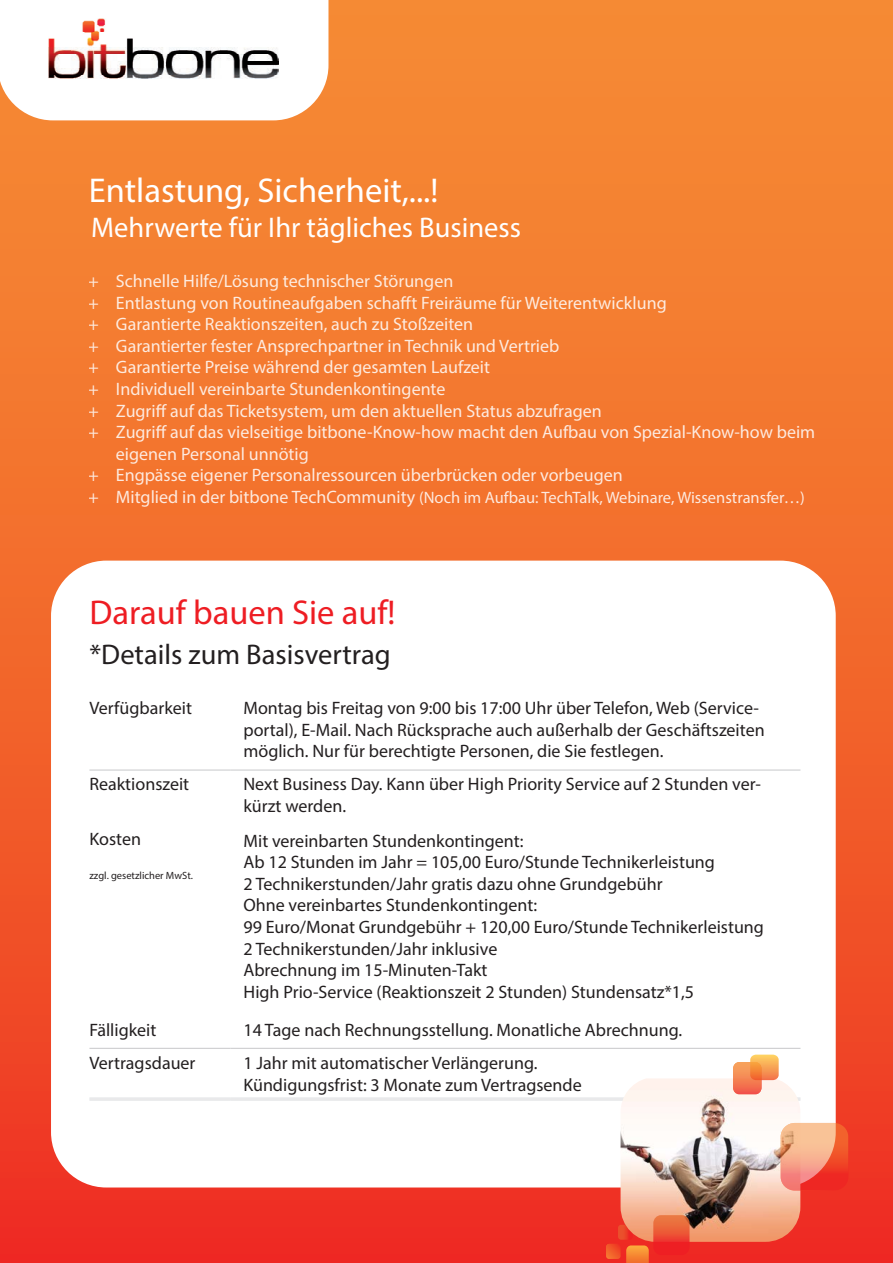
<style>
.page{position:relative;width:893px;height:1263px;background:#fff}
.page>*{position:absolute;margin:0;border:0;box-sizing:border-box;transform-origin:0 0}
.headline_innen{font:34.5px "Myriad Pro";color:#fff}
.t1{font:34.5px "Myriad Pro";color:#ee1d23}
.kleine_headline{font:28.5px "Myriad Pro";color:#fff}
.t2{font:28.5px "Myriad Pro";color:#231f20}
.tabellentext{font:18px/21.6px "Myriad Pro";color:#231f20}
.t3{font:18px "Myriad Pro";color:#fff}
.fließtext{font:18px/21.6px "Myriad Pro";color:#231f20}
.t4{font:16.5px "Myriad Pro";color:#fff}
.sternchentext{font:10.5px "Myriad Pro";color:#231f20}
.s1{font-size:18px}
</style>
<div class="page">
<div style="left:0;top:0;width:893px;height:1263px;background:linear-gradient(to bottom,#f69435,#ee3523)"></div>
<svg style="left:0;top:0;width:328px;height:120px"></svg>
<div style="left:51px;top:561px;width:785px;height:626px;background:#fff;border-radius:55px"></div>
<hr style="left:89px;top:1097px;width:142px;height:1px;background:#e1e2e4">
<hr style="left:89px;top:1099px;width:142px;height:1px;background:#e1e2e4">
<hr style="left:89px;top:1100px;width:142px;height:1px;background:#e1e2e4">
<hr style="left:231px;top:1097px;width:569px;height:1px;background:#e1e2e4">
<hr style="left:231px;top:1099px;width:569px;height:1px;background:#e1e2e4">
<hr style="left:231px;top:1100px;width:569px;height:1px;background:#e1e2e4">
<hr style="left:89px;top:770px;width:142px;height:1px;background:#c7c8ca">
<hr style="left:231px;top:770px;width:569px;height:1px;background:#c7c8ca">
<hr style="left:89px;top:1048px;width:142px;height:1px;background:#c7c8ca">
<hr style="left:231px;top:1048px;width:569px;height:1px;background:#c7c8ca">
<img style="left:621px;top:1078px;width:179px;height:164px">
<svg style="left:733px;top:1054px;width:46px;height:40px;background:#f7a777"></svg>
<svg style="left:606px;top:1215px;width:83px;height:48px;background:#ee5438"></svg>
<svg style="left:781px;top:1123px;width:67px;height:67px;background:#f3866a"></svg>
<img style="left:48px;top:18px;width:231px;height:61px">
<p class="headline_innen" style="left:89px;top:169px;width:351px">Entlastung, Sicherheit,...!</p>
<p class="kleine_headline" style="left:91px;top:210px;width:431px">Mehrwerte für Ihr tägliches Business</p>
<p class="t3" style="left:89px;top:270px;width:366px">+ Schnelle Hilfe/Lösung technischer Störungen</p>
<p class="t3" style="left:89px;top:291px;width:579px">+ Entlastung von Routineaufgaben schafft Freiräume für Weiterentwicklung</p>
<p class="t3" style="left:89px;top:313px;width:386px">+ Garantierte Reaktionszeiten, auch zu Stoßzeiten</p>
<p class="t3" style="left:89px;top:335px;width:472px">+ Garantierter fester Ansprechpartner in Technik und Vertrieb</p>
<p class="t3" style="left:89px;top:356px;width:403px">+ Garantierte Preise während der gesamten Laufzeit</p>
<p class="t3" style="left:89px;top:378px;width:358px">+ Individuell vereinbarte Stundenkontingente</p>
<p class="t3" style="left:89px;top:399px;width:514px">+ Zugriff auf das Ticketsystem, um den aktuellen Status abzufragen</p>
<p class="t3" style="left:89px;top:421px;width:728px">+ Zugriff auf das vielseitige bitbone-Know-how macht den Aufbau von Spezial-Know-how beim</p>
<p class="t3" style="left:116px;top:443px;width:194px">eigenen Personal unnötig</p>
<p class="t3" style="left:89px;top:464px;width:535px">+ Engpässe eigener Personalressourcen überbrücken oder vorbeugen</p>
<p class="t4" style="left:89px;top:487px;width:717px"><span class="s1">+ Mitglied in der bitbone TechCommunity</span> (Noch im Aufbau: TechTalk, Webinare, Wissenstransfer…)</p>
<p class="t1" style="left:89px;top:591px;width:308px">Darauf bauen Sie auf!</p>
<p class="t2" style="left:89px;top:637px;width:303px">*Details zum Basisvertrag</p>
<p class="tabellentext" style="left:89px;top:697px;width:104px">Verfügbarkeit</p>
<p class="tabellentext" style="left:243px;top:697px;width:523px">Montag bis Freitag von 9:00 bis 17:00 Uhr über Telefon, Web (Service&shy;portal), E-Mail. Nach Rücksprache auch außerhalb der Geschäftszeiten möglich. Nur für berechtigte Personen, die Sie festlegen.</p>
<p class="fließtext" style="left:89px;top:773px;width:101px">Reaktionszeit</p>
<p class="fließtext" style="left:243px;top:773px;width:519px">Next Business Day. Kann über High Priority Service auf 2 Stunden ver&shy;kürzt werden.</p>
<p class="tabellentext" style="left:89px;top:828px;width:53px">Kosten</p>
<p class="tabellentext" style="left:243px;top:829px;width:473px">Mit vereinbarten Stundenkontingent:<br>Ab 12 Stunden im Jahr = 105,00 Euro/Stunde Technikerleistung</p>
<p class="tabellentext" style="left:243px;top:873px;width:421px">2 Technikerstunden/Jahr gratis dazu ohne Grundgebühr</p>
<p class="tabellentext" style="left:243px;top:894px;width:295px">Ohne vereinbartes Stundenkontingent:</p>
<p class="tabellentext" style="left:243px;top:916px;width:522px">99 Euro/Monat Grundgebühr + 120,00 Euro/Stunde Technikerleistung<br>2 Technikerstunden/Jahr inklusive</p>
<p class="tabellentext" style="left:243px;top:959px;width:452px">Abrechnung im 15-Minuten-Takt<br>High Prio-Service (Reaktionszeit 2 Stunden) Stundensatz*1,5</p>
<p class="tabellentext" style="left:89px;top:1018px;width:69px">Fälligkeit</p>
<p class="tabellentext" style="left:243px;top:1018px;width:440px">14 Tage nach Rechnungsstellung. Monatliche Abrechnung.</p>
<p class="fließtext" style="left:89px;top:1052px;width:108px">Vertragsdauer</p>
<p class="fließtext" style="left:243px;top:1052px;width:340px">1 Jahr mit automatischer Verlängerung.<br>Kündigungsfrist: 3 Monate zum Vertragsende</p>
<p class="sternchentext" style="left:89px;top:869px;width:105px">zzgl. gesetzlicher MwSt.</p>
</div>
